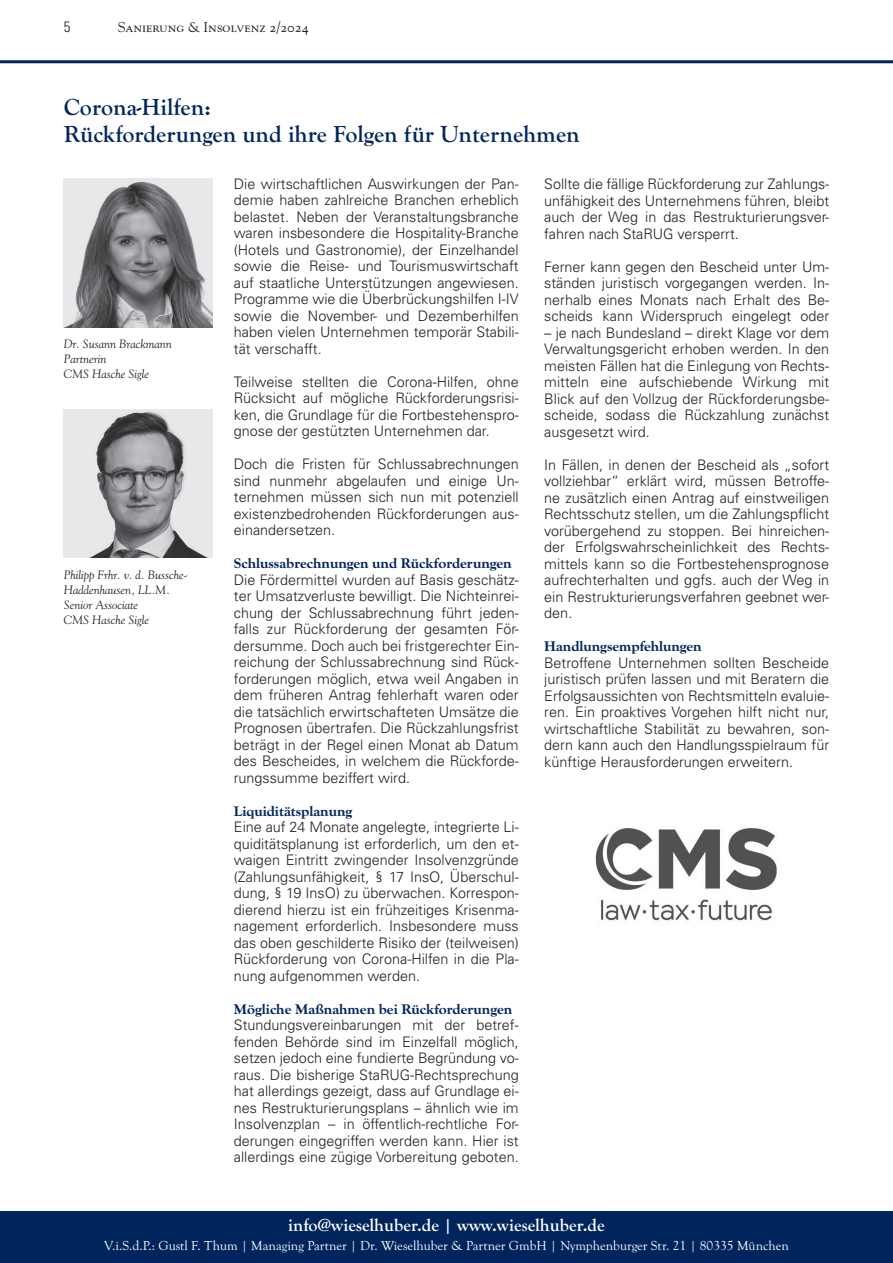
<style>
.page{position:relative;width:893px;height:1263px;background:#fff}
.page>*{position:absolute;margin:0;border:0;box-sizing:border-box;transform-origin:0 0}
.t1{font:700 24px/27px "Goudy Old Sty";color:#00255d}
.t2{font:700 18px "Goudy Old Sty";color:#fff}
.t3{font:300 condensed 15px "Univers LT Pro";color:#231f20}
.t4{font:300 14.55px/16.5px "Univers LT Pro 45";color:#231f20;text-align:justify}
.t5{font:700 expanded 14.55px "Goudy Old Sty";color:#00255d}
.t6{font:14.25px "Goudy SC";color:#231f20}
.t7{font:13.5px "Goudy Old Sty";color:#fff}
.t8{font:italic 12px/15px "Goudy Std";color:#231f20}
</style>
<div class="page">
<div style="left:0;top:1212px;width:893px;height:51px;background:#00255d"></div>
<hr style="left:0;top:60px;width:893px;height:3px;background:#00255d">
<img style="left:64px;top:178px;width:149px;height:149px">
<img style="left:64px;top:409px;width:149px;height:149px">
<img style="left:595px;top:828px;width:182px;height:93px">
<p class="t3" style="left:64px;top:17px;width:8px">5</p>
<p class="t6" style="left:118px;top:19px;width:193px">Sanierung &amp; Insolvenz 2/2024</p>
<h1 class="t1" style="left:64px;top:94px;width:517px">Corona-Hilfen:<br>Rückforderungen und ihre Folgen für Unternehmen</h1>
<p class="t8" style="left:64px;top:336px;width:109px">Dr. Susann Brackmann<br>Partnerin<br>CMS Hasche Sigle</p>
<p class="t8" style="left:64px;top:567px;width:126px">Philipp Frhr. v. d. Bussche-<br>Haddenhausen, LL.M.<br>Senior Associate<br>CMS Hasche Sigle</p>
<p class="t4" style="left:234px;top:175px;width:286px">Die wirtschaftlichen Auswirkungen der Pan&shy;demie haben zahlreiche Branchen erheblich belastet. Neben der Veranstaltungsbranche waren insbesondere die Hospitality-Branche (Hotels und Gastronomie), der Einzelhandel sowie die Reise- und Tourismuswirtschaft auf staatliche Unterstützungen angewiesen.<br>Programme wie die Überbrückungshilfen I-IV sowie die November- und Dezemberhilfen haben vielen Unternehmen temporär Stabili&shy;tät verschafft.</p>
<p class="t4" style="left:234px;top:373px;width:286px">Teilweise stellten die Corona-Hilfen, ohne Rücksicht auf mögliche Rückforderungsrisi&shy;ken, die Grundlage für die Fortbestehenspro&shy;gnose der gestützten Unternehmen dar.</p>
<p class="t4" style="left:234px;top:455px;width:286px">Doch die Fristen für Schlussabrechnungen sind nunmehr abgelaufen und einige Un&shy;ternehmen müssen sich nun mit potenziell existenzbedrohenden Rückforderungen aus&shy;einandersetzen.</p>
<p class="t5" style="left:234px;top:555px;width:279px">Schlussabrechnungen und Rückforderungen</p>
<p class="t4" style="left:234px;top:571px;width:286px">Die Fördermittel wurden auf Basis geschätz&shy;ter Umsatzverluste bewilligt. Die Nichteinrei&shy;chung der Schlussabrechnung führt jeden&shy;falls zur Rückforderung der gesamten För&shy;dersumme. Doch auch bei fristgerechter Ein&shy;reichung der Schlussabrechnung sind Rück&shy;forderungen möglich, etwa weil Angaben in dem früheren Antrag fehlerhaft waren oder die tatsächlich erwirtschafteten Umsätze die Prognosen übertrafen. Die Rückzahlungsfrist beträgt in der Regel einen Monat ab Datum des Bescheides, in welchem die Rückforde&shy;rungssumme beziffert wird.</p>
<p class="t5" style="left:234px;top:803px;width:120px">Liquiditätsplanung</p>
<p class="t4" style="left:234px;top:818px;width:286px">Eine auf 24 Monate angelegte, integrierte Li&shy;quiditätsplanung ist erforderlich, um den et&shy;waigen Eintritt zwingender Insolvenzgründe (Zahlungsunfähigkeit, § 17 InsO, Überschul&shy;dung, § 19 InsO) zu überwachen. Korrespon&shy;dierend hierzu ist ein frühzeitiges Krisenma&shy;nagement erforderlich. Insbesondere muss das oben geschilderte Risiko der (teilweisen)<br>Rückforderung von Corona-Hilfen in die Pla&shy;nung aufgenommen werden.</p>
<p class="t5" style="left:234px;top:1001px;width:280px">Mögliche Maßnahmen bei Rückforderungen</p>
<p class="t4" style="left:234px;top:1016px;width:286px">Stundungsvereinbarungen mit der betref&shy;fenden Behörde sind im Einzelfall möglich, setzen jedoch eine fundierte Begründung vo&shy;raus. Die bisherige StaRUG-Rechtsprechung hat allerdings gezeigt, dass auf Grundlage ei&shy;nes Restrukturierungsplans – ähnlich wie im Insolvenzplan – in öffentlich-rechtliche For&shy;derungen eingegriffen werden kann. Hier ist allerdings eine zügige Vorbereitung geboten.</p>
<p class="t4" style="left:544px;top:175px;width:286px">Sollte die fällige Rückforderung zur Zahlungs&shy;unfähigkeit des Unternehmens führen, bleibt auch der Weg in das Restrukturierungsver&shy;fahren nach StaRUG versperrt.</p>
<p class="t4" style="left:544px;top:258px;width:286px">Ferner kann gegen den Bescheid unter Um&shy;ständen juristisch vorgegangen werden. In&shy;nerhalb eines Monats nach Erhalt des Be&shy;scheids kann Widerspruch eingelegt oder</p>
<p class="t4" style="left:544px;top:324px;width:286px">– je nach Bundesland – direkt Klage vor dem Verwaltungsgericht erhoben werden. In den meisten Fällen hat die Einlegung von Rechts&shy;mitteln eine aufschiebende Wirkung mit Blick auf den Vollzug der Rückforderungsbe&shy;scheide, sodass die Rückzahlung zunächst ausgesetzt wird.</p>
<p class="t4" style="left:544px;top:456px;width:286px">In Fällen, in denen der Bescheid als „sofort vollziehbar“ erklärt wird, müssen Betroffe&shy;ne zusätzlich einen Antrag auf einstweiligen Rechtsschutz stellen, um die Zahlungspflicht vorübergehend zu stoppen. Bei hinreichen&shy;der Erfolgswahrscheinlichkeit des Rechts&shy;mittels kann so die Fortbestehensprognose aufrechterhalten und ggfs. auch der Weg in ein Restrukturierungsverfahren geebnet wer&shy;den.</p>
<p class="t5" style="left:544px;top:638px;width:159px">Handlungsempfehlungen</p>
<p class="t4" style="left:544px;top:654px;width:286px">Betroffene Unternehmen sollten Bescheide juristisch prüfen lassen und mit Beratern die Erfolgsaussichten von Rechtsmitteln evaluie&shy;ren. Ein proaktives Vorgehen hilft nicht nur, wirtschaftliche Stabilität zu bewahren, son&shy;dern kann auch den Handlungsspielraum für künftige Herausforderungen erweitern.</p>
<p class="t2" style="left:288px;top:1215px;width:318px">info@wieselhuber.de | www.wieselhuber.de</p>
<p class="t7" style="left:104px;top:1238px;width:686px">V.i.S.d.P.: Gustl F. Thum | Managing Partner | Dr. Wieselhuber &amp; Partner GmbH | Nymphenburger Str. 21 | 80335 München</p>
</div>
